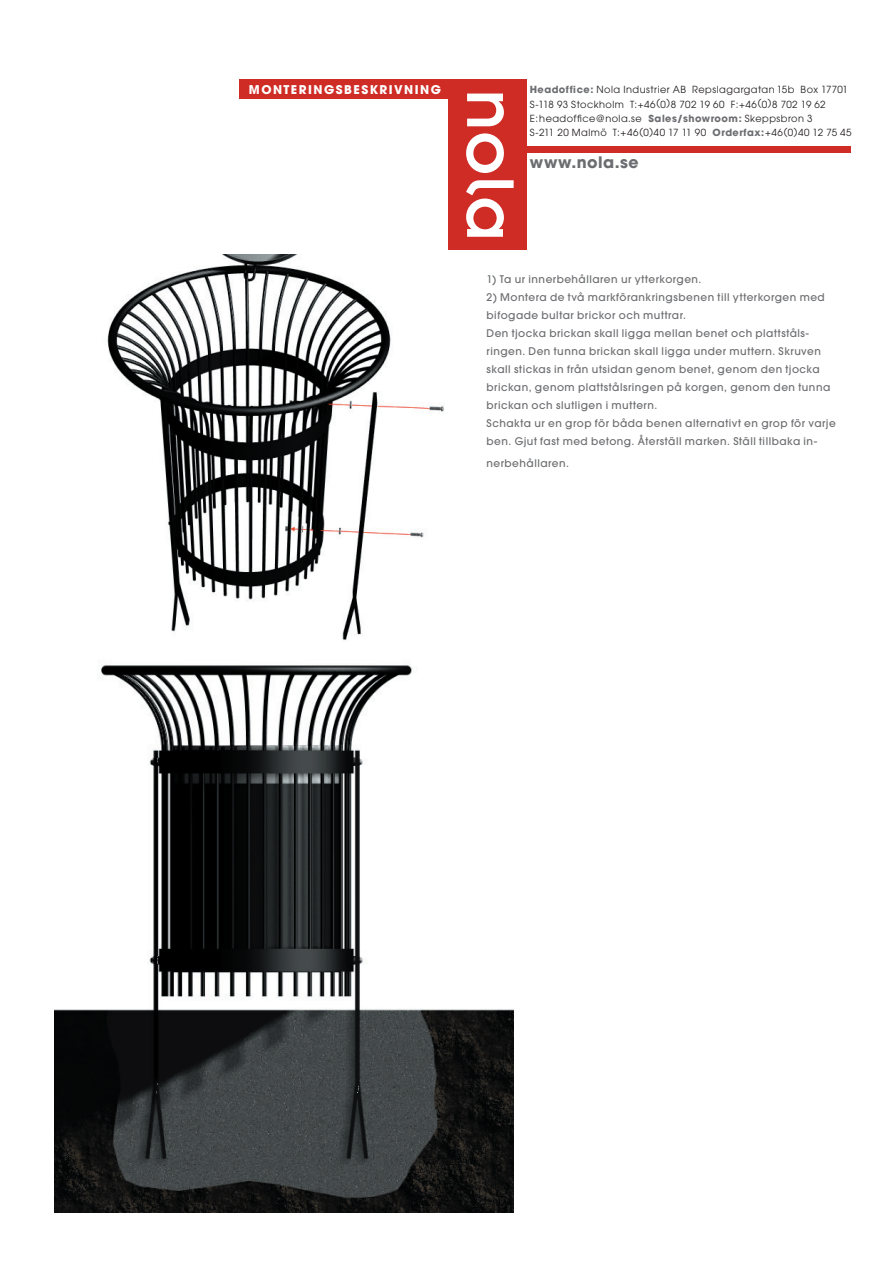
<style>
.page{position:relative;width:893px;height:1263px;background:#fff}
.page>*{position:absolute;margin:0;border:0;box-sizing:border-box;transform-origin:0 0}
.t1{font:700 15.75px "Avant Garde";letter-spacing:.035em;color:#6c6d70}
.t2{font:700 12px "Avant Garde";letter-spacing:.125em;color:#fff}
.t3{font:500 10.5px/18px "Avant Garde";letter-spacing:.045em;color:#6c6d70}
.t4{font:9.75px/14.4px "Avant Garde";letter-spacing:.05em;color:#231f20}
.s1{font-weight:700;color:#6c6d70}
</style>
<div class="page">
<div style="left:448px;top:80px;width:78px;height:170px;background:#cf2c26"></div>
<svg style="left:467px;top:94px;width:37px;height:32px"></svg>
<svg style="left:466px;top:133px;width:38px;height:40px"></svg>
<svg style="left:466px;top:180px;width:48px;height:57px"></svg>
<div style="left:525px;top:147px;width:325px;height:6px;background:#cf2c26"></div>
<div style="left:239px;top:80px;width:212px;height:19px;background:#cf2c26"></div>
<img style="left:107px;top:255px;width:337px;height:385px">
<img style="left:54px;top:665px;width:459px;height:547px">
<p class="t2" style="left:249px;top:81px;width:193px">MONTERINGSBESKRIVNING</p>
<p class="t4" style="left:530px;top:82px;width:323px"><span class="s1">Headoffice:</span> Nola Industrier AB Repslagargatan 15b Box 17701<br>S-118 93 Stockholm T:+46(0)8 702 19 60 F:+46(0)8 702 19 62<br>E:headoffice@nola.se <span class="s1">Sales/showroom:</span> Skeppsbron 3<br>S-211 20 Malmö T:+46(0)40 17 11 90 <span class="s1">Orderfax:</span>+46(0)40 12 75 45</p>
<h1 class="t1" style="left:530px;top:152px;width:110px">www.nola.se</h1>
<p class="t3" style="left:487px;top:270px;width:216px">1) Ta ur innerbehållaren ur ytterkorgen.</p>
<p class="t3" style="left:487px;top:288px;width:351px">2) Montera de två markförankringsbenen till ytterkorgen med bifogade bultar brickor och muttrar.<br>Den tjocka brickan skall ligga mellan benet och plattståls&shy;ringen. Den tunna brickan skall ligga under muttern. Skruven skall stickas in från utsidan genom benet, genom den tjocka brickan, genom plattstålsringen på korgen, genom den tunna brickan och slutligen i muttern.<br>Schakta ur en grop för båda benen alternativt en grop för varje ben. Gjut fast med betong. Återställ marken. Ställ tillbaka in-</p>
<p class="t3" style="left:487px;top:454px;width:84px">nerbehållaren.</p>
</div>
